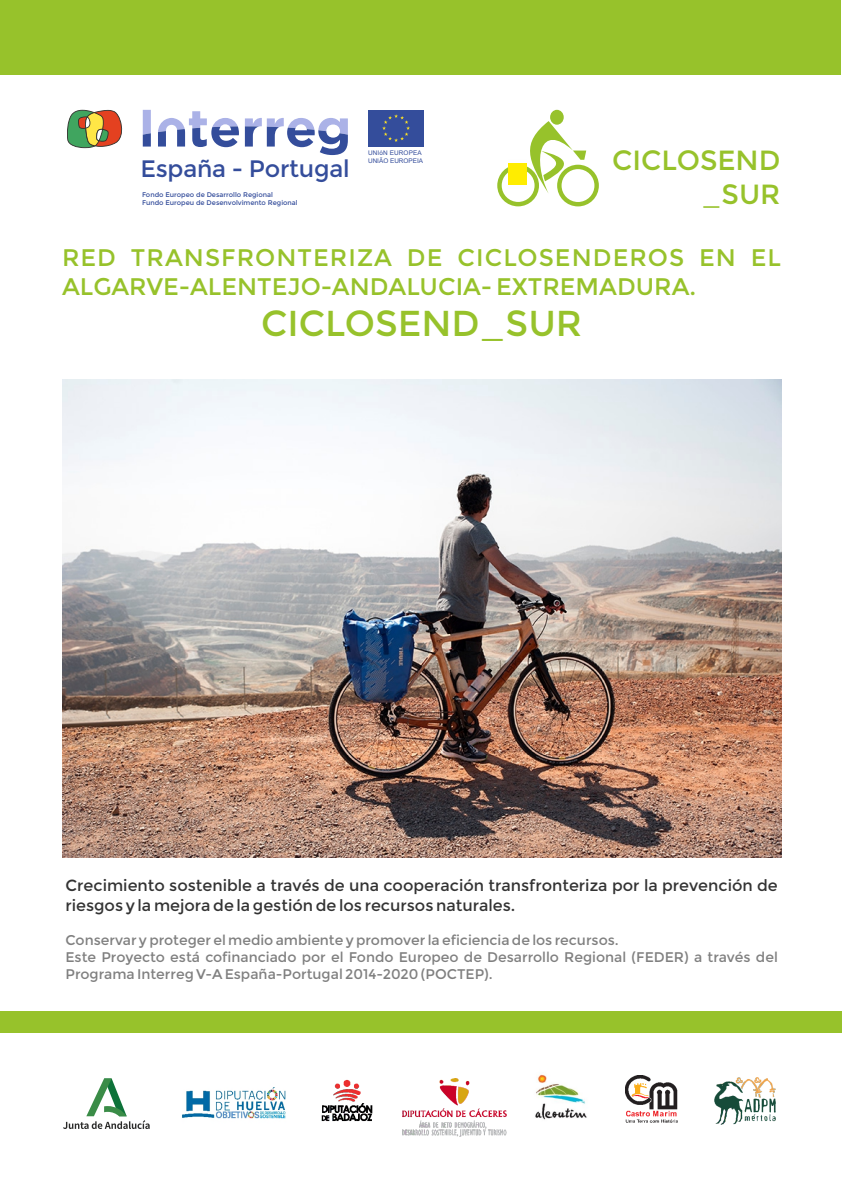
<style>
.page{position:relative;width:842px;height:1191px;background:#fff}
.page>*{position:absolute;margin:0;border:0;box-sizing:border-box;transform-origin:0 0}
.t1{font:36px "Montserrat";color:#97c22b}
.t2{font:27.7px/33.8px "Montserrat";color:#97c22b;text-align:right}
.t3{font:24px/29.3px "Montserrat";letter-spacing:.01em;color:#97c22b}
.t4{font:23.8px "Montserrat";letter-spacing:-.01em;color:#344d9b}
.t5{font:16px/19.5px "Montserrat";color:#333}
.t6{font:14px/17.1px "Montserrat";color:#808080}
.t7{font:6.7px/8.1px "Montserrat";color:#344d9b}
.t8{font:6.4px/7.7px "Arial";color:#344d9b}
</style>
<div class="page">
<div style="left:0;top:0;width:841px;height:74px;background:#97c22b"></div>
<div style="left:0;top:1011px;width:841px;height:22px;background:#97c22b"></div>
<img style="left:62px;top:379px;width:719px;height:478px">
<div style="left:369px;top:110px;width:55px;height:37px;background:#344d9b"></div>
<svg style="left:143px;top:110px;width:8px;height:37px"></svg>
<svg style="left:245px;top:118px;width:103px;height:37px"></svg>
<svg style="left:158px;top:111px;width:81px;height:36px"></svg>
<svg style="left:382px;top:114px;width:28px;height:28px"></svg>
<svg style="left:67px;top:109px;width:56px;height:40px"></svg>
<div style="left:550px;top:110px;width:14px;height:15px;background:#97c22b;border-radius:50%"></div>
<svg style="left:497px;top:121px;width:102px;height:85px"></svg>
<svg style="left:509px;top:160px;width:18px;height:29px"></svg>
<div style="left:509px;top:164px;width:18px;height:21px;background:#ffed00"></div>
<img style="left:402px;top:1078px;width:105px;height:58px">
<img style="left:321px;top:1079px;width:52px;height:43px">
<img style="left:181px;top:1087px;width:105px;height:32px">
<img style="left:714px;top:1077px;width:62px;height:48px">
<img style="left:626px;top:1075px;width:52px;height:47px">
<svg style="left:63px;top:1078px;width:87px;height:51px"></svg>
<img style="left:535px;top:1074px;width:52px;height:46px">
<h3 class="t4" style="left:140px;top:154px;width:211px">España - Portugal</h3>
<p class="t7" style="left:142px;top:190px;width:157px">Fondo Europeo de Desarrollo Regional<br>Fundo Europeu de Desenvolvimento Regional</p>
<p class="t8" style="left:368px;top:149px;width:57px">UNIóN EUROPEA<br>UNIÃO EUROPEIA</p>
<h2 class="t2" style="left:612px;top:144px;width:170px">CICLOSEND _SUR</h2>
<h3 class="t3" style="left:62px;top:242px;width:721px">RED TRANSFRONTERIZA DE CICLOSENDEROS EN EL<br>ALGARVE-ALENTEJO-ANDALUCIA- EXTREMADURA.</h3>
<h1 class="t1" style="left:261px;top:301px;width:323px">CICLOSEND_SUR</h1>
<p class="t5" style="left:65px;top:875px;width:714px">Crecimiento sostenible a través de una cooperación transfronteriza por la prevención de riesgos y la mejora de la gestión de los recursos naturales.</p>
<p class="t6" style="left:65px;top:931px;width:714px">Conservar y proteger el medio ambiente y promover la eficiencia de los recursos.<br>Este Proyecto está cofinanciado por el Fondo Europeo de Desarrollo Regional (FEDER) a través del<br>Programa Interreg V-A España-Portugal 2014-2020 (POCTEP).</p>
</div>
